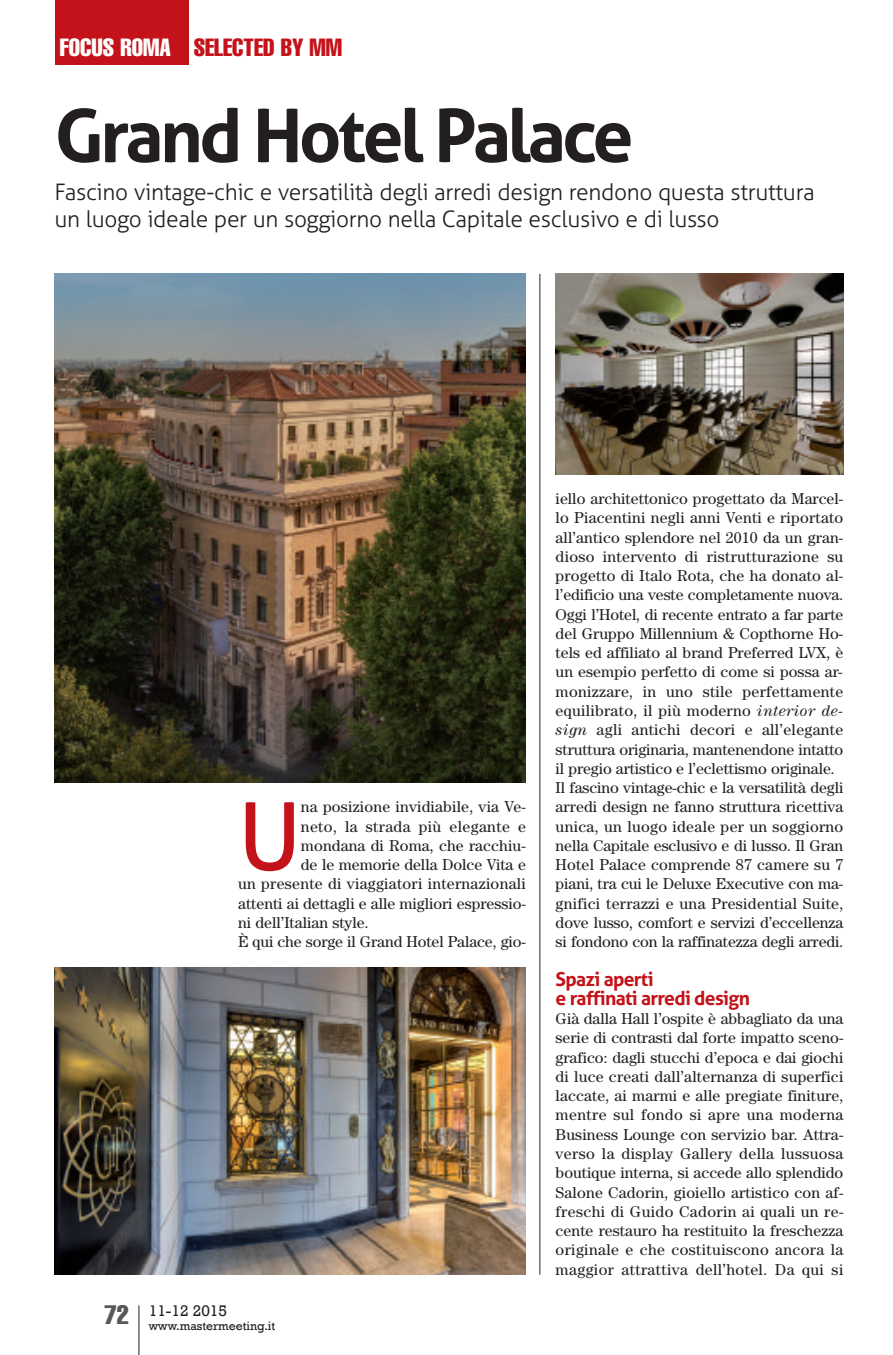
<style>
.page{position:relative;width:893px;height:1355px;background:#fff}
.page>*{position:absolute;margin:0;border:0;box-sizing:border-box;transform-origin:0 0}
.t1{font:93.98px "Aller";color:#c4121a}
.t2{font:700 73.5px "Aller";letter-spacing:-.05em;color:#231f20}
.t3{font:extra-condensed 24.5px "Helvetica";color:#c4121a}
.t4{font:extra-condensed 24.5px "Helvetica";color:#fff}
.t5{font:300 22.75px/26.2px "Aller";letter-spacing:-.015em;color:#231f20}
.t6{font:700 19.25px/19.2px "Aller";letter-spacing:-.035em;color:#c4121a}
.t7{font:15.75px/19.2px "Century";letter-spacing:.005em;color:#231f20}
.t8{font:15.75px "Century";letter-spacing:.025em;color:#231f20}
.t9{font:15.75px "Rockwell";color:#231f20}
.t10{font:12.25px "Rockwell";color:#231f20}
.s1{font-style:italic}
</style>
<div class="page">
<hr style="left:539px;top:274px;width:1px;height:1000px;background:#231f20">
<hr style="left:138px;top:1305px;width:1px;height:49px;background:#231f20">
<div style="left:55px;top:0;width:134px;height:64px;background:#c4121a"></div>
<img style="left:55px;top:274px;width:471px;height:508px">
<img style="left:55px;top:967px;width:471px;height:307px">
<img style="left:556px;top:274px;width:287px;height:200px">
<h3 class="t4" style="left:60px;top:39px;width:113px">FOCUS ROMA</h3>
<h3 class="t3" style="left:194px;top:39px;width:150px">SELECTED BY MM</h3>
<h2 class="t2" style="left:55px;top:93px;width:581px">Grand Hotel Palace</h2>
<h3 class="t5" style="left:55px;top:179px;width:762px">Fascino vintage-chic e versatilità degli arredi design rendono questa struttura un luogo ideale per un soggiorno nella Capitale esclusivo e di lusso</h3>
<h1 class="t1" style="left:238px;top:782px;width:65px">U</h1>
<p class="t7" style="left:301px;top:798px;width:226px">na posizione invidiabile, via Ve-</p>
<p class="t8" style="left:301px;top:820px;width:226px">neto, la strada più elegante e</p>
<p class="t7" style="left:301px;top:837px;width:226px">mondana di Roma, che racchiu-</p>
<p class="t7" style="left:301px;top:856px;width:226px">de le memorie della Dolce Vita e</p>
<p class="t7" style="left:238px;top:875px;width:289px">un presente di viaggiatori internazionali</p>
<p class="t7" style="left:238px;top:894px;width:289px">attenti ai dettagli e alle migliori espressio-</p>
<p class="t7" style="left:238px;top:914px;width:132px">ni dell’Italian style.</p>
<p class="t7" style="left:238px;top:933px;width:289px">È qui che sorge il Grand Hotel Palace, gio-</p>
<p class="t10" style="left:105px;top:1318px;width:172px"><sup>72</sup> www.mastermeeting.it</p>
<p class="t9" style="left:149px;top:1300px;width:80px">11-12 2015</p>
<p class="t7" style="left:556px;top:490px;width:289px">iello architettonico progettato da Marcel&shy;lo Piacentini negli anni Venti e riportato all’antico splendore nel 2010 da un gran&shy;dioso intervento di ristrutturazione su progetto di Italo Rota, che ha donato al&shy;l’edificio una veste completamente nuova.<br>Oggi l’Hotel, di recente entrato a far parte del Gruppo Millennium &amp; Copthorne Ho&shy;tels ed affiliato al brand Preferred LVX, è un esempio perfetto di come si possa ar&shy;monizzare, in uno stile perfettamente equilibrato, il più moderno <span class="s1">interior de&shy;sign</span> agli antichi decori e all’elegante struttura originaria, mantenendone intatto il pregio artistico e l’eclettismo originale.<br>Il fascino vintage-chic e la versatilità degli arredi design ne fanno struttura ricettiva unica, un luogo ideale per un soggiorno nella Capitale esclusivo e di lusso. Il Gran Hotel Palace comprende 87 camere su 7 piani, tra cui le Deluxe Executive con ma&shy;gnifici terrazzi e una Presidential Suite, dove lusso, comfort e servizi d’eccellenza si fondono con la raffinatezza degli arredi.</p>
<p class="t6" style="left:556px;top:969px;width:196px">Spazi aperti<br>e raffinati arredi design</p>
<p class="t7" style="left:556px;top:1010px;width:289px;text-align:justify">Già dalla Hall l’ospite è abbagliato da una serie di contrasti dal forte impatto sceno&shy;grafico: dagli stucchi d’epoca e dai giochi di luce creati dall’alternanza di superfici laccate, ai marmi e alle pregiate finiture, mentre sul fondo si apre una moderna Business Lounge con servizio bar. Attra&shy;verso la display Gallery della lussuosa boutique interna, si accede allo splendido Salone Cadorin, gioiello artistico con af&shy;freschi di Guido Cadorin ai quali un re&shy;cente restauro ha restituito la freschezza originale e che costituiscono ancora la maggior attrattiva dell’hotel. Da qui si</p>
</div>
